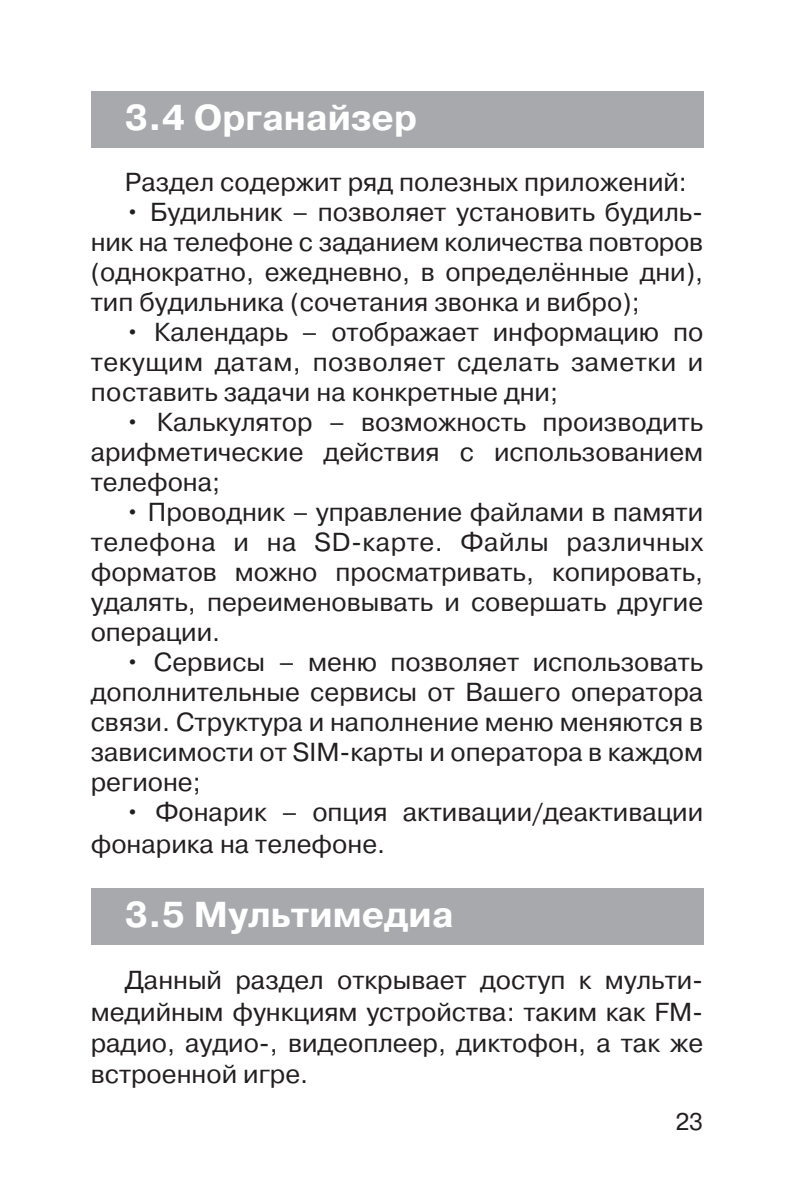
<style>
.page{position:relative;width:794px;height:1191px;background:#fff}
.page>*{position:absolute;margin:0;border:0;box-sizing:border-box;transform-origin:0 0}
.t1{font:700 36px "Pragmatica C";color:#fff}
.t2{font:26px/30px "Pragmatica C";color:#231f20;text-align:justify}
.t3{font:24px "Pragmatica C";color:#231f20}
</style>
<div class="page">
<div style="left:91px;top:91px;width:612px;height:56px;background:#a8a9ad"></div>
<div style="left:91px;top:888px;width:612px;height:57px;background:#a8a9ad"></div>
<p class="t1" style="left:125px;top:98px;width:294px">3.4 Органайзер</p>
<p class="t2" style="left:125px;top:167px;width:564px">Раздел содержит ряд полезных приложений:</p>
<p class="t2" style="left:91px;top:197px;width:614px;text-indent:34px">• Будильник – позволяет установить будиль&shy;ник на телефоне с заданием количества повторов (однократно, ежедневно, в определённые дни), тип будильника (сочетания звонка и вибро);</p>
<p class="t2" style="left:91px;top:317px;width:614px;text-indent:34px">• Календарь – отображает информацию по текущим датам, позволяет сделать заметки и поставить задачи на конкретные дни;</p>
<p class="t2" style="left:91px;top:407px;width:614px;text-indent:34px">• Калькулятор – возможность производить арифметические действия с использованием телефона;</p>
<p class="t2" style="left:91px;top:497px;width:614px;text-indent:34px">• Проводник – управление файлами в памяти телефона и на SD-карте. Файлы различных форматов можно просматривать, копировать, удалять, переименовывать и совершать другие операции.</p>
<p class="t2" style="left:91px;top:647px;width:614px;text-indent:34px">• Сервисы – меню позволяет использовать дополнительные сервисы от Вашего оператора связи. Структура и наполнение меню меняются в зависимости от SIM-карты и оператора в каждом регионе;</p>
<p class="t2" style="left:91px;top:797px;width:614px;line-height:31.2px;text-indent:34px">• Фонарик – опция активации/деактивации фонарика на телефоне.</p>
<p class="t1" style="left:125px;top:894px;width:330px">3.5 Мультимедиа</p>
<p class="t2" style="left:91px;top:965px;width:614px;line-height:31.2px;text-indent:34px">Данный раздел открывает доступ к мульти&shy;медийным функциям устройства: таким как FM&shy;радио, аудио-, видеоплеер, диктофон, а так же встроенной игре.</p>
<p class="t3" style="left:675px;top:1108px;width:29px">23</p>
</div>
